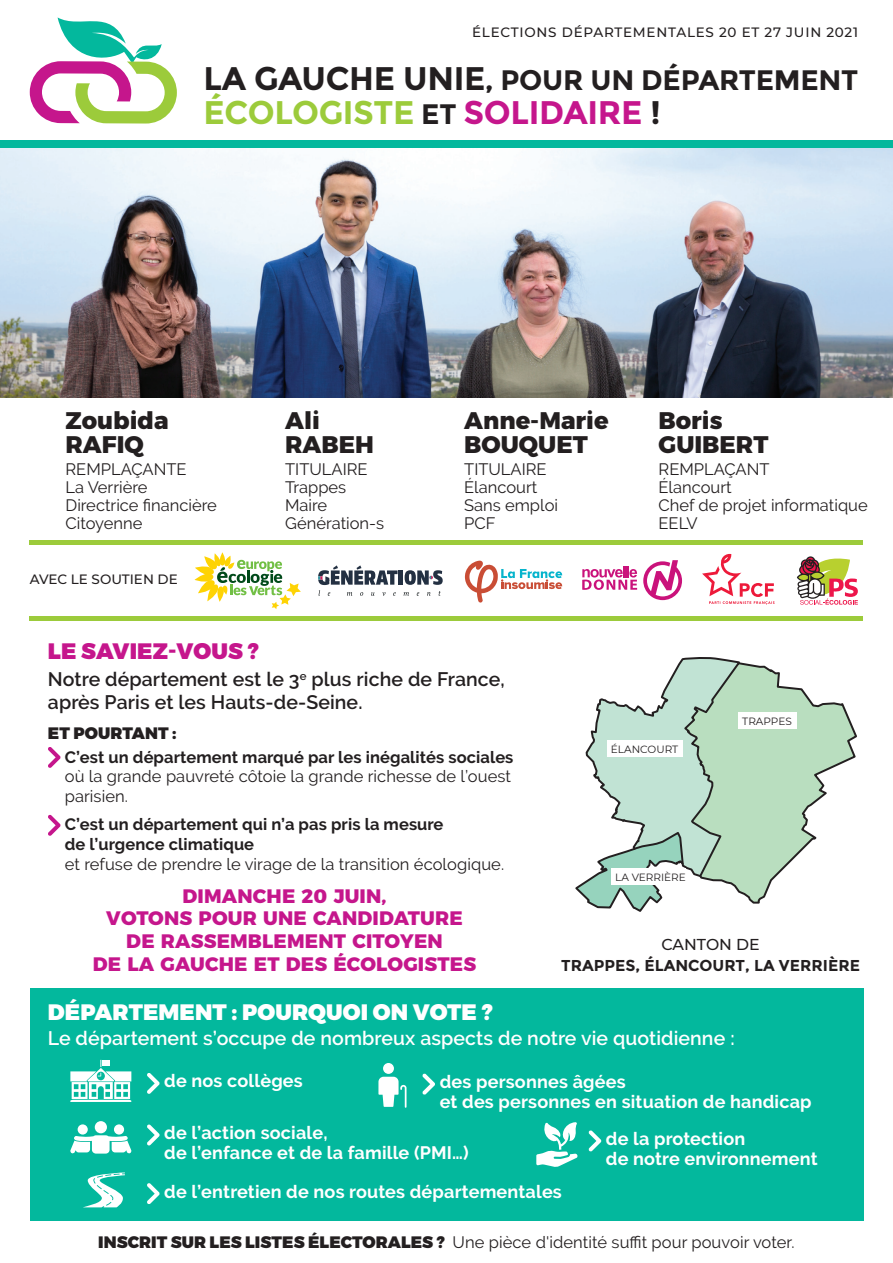
<style>
.page{position:relative;width:893px;height:1263px;background:#fff}
.page>*{position:absolute;margin:0;border:0;box-sizing:border-box;transform-origin:0 0}
.t1{font:700 32.7px "Montserrat";letter-spacing:-.01em;color:#9ccb3b}
.t2{font:700 28.2px "Montserrat";letter-spacing:-.01em;color:#231f20}
.t3{font:800 24px/24px "Montserrat";color:#231f20}
.t4{font:900 22.35px "Montserrat";letter-spacing:.005em;color:#fff}
.t5{font:900 22.35px "Montserrat";letter-spacing:.005em;color:#c5168c}
.t6{font:800 19.5px/22.5px "Montserrat";letter-spacing:.01em;color:#c5168c}
.t7{font:600 19.5px/22.5px "Raleway";letter-spacing:.005em;color:#231f20}
.t8{font:600 19.5px "Raleway";letter-spacing:.005em;color:#fff}
.t9{font:700 18px/19.5px "Raleway";letter-spacing:.01em;color:#fff}
.t10{font:16.5px/18px "Raleway";color:#231f20}
.t11{font:700 16.5px/19.8px "Raleway";letter-spacing:.005em;color:#231f20}
.t12{font:900 16.5px "Montserrat";letter-spacing:.005em;color:#231f20}
.t13{font:700 15.75px "Montserrat";color:#231f20}
.t14{font:500 15.75px "Montserrat";color:#231f20}
.t15{font:500 13.5px "Montserrat";letter-spacing:.055em;color:#231f20}
.t16{font:10.5px "Montserrat";color:#231f20}
.s1{font-size:32.7px}
.s2{font-size:28.2px;color:#231f20}
.s3{color:#c5168c}
.s4{color:#231f20}
.s5{font-family:"Montserrat";font-weight:900}
</style>
<div class="page">
<img style="left:0;top:148px;width:893px;height:250px">
<div style="left:30px;top:988px;width:833px;height:232px;background:#03b89d"></div>
<div style="left:0;top:141px;width:893px;height:7px;background:#03b89d"></div>
<svg style="left:48px;top:747px;width:13px;height:21px"></svg>
<svg style="left:48px;top:815px;width:13px;height:21px"></svg>
<svg style="left:404px;top:592px;width:5px;height:4px"></svg>
<svg style="left:427px;top:592px;width:4px;height:4px"></svg>
<hr style="left:399px;top:570px;width:4px;height:15px;background:#233042">
<svg style="left:405px;top:570px;width:38px;height:15px"></svg>
<svg style="left:318px;top:565px;width:80px;height:31px"></svg>
<svg style="left:797px;top:556px;width:61px;height:49px"></svg>
<svg style="left:582px;top:566px;width:55px;height:24px"></svg>
<svg style="left:643px;top:560px;width:39px;height:40px"></svg>
<svg style="left:465px;top:561px;width:97px;height:42px"></svg>
<hr style="left:30px;top:541px;width:833px;height:4px;background:#9ccb3b">
<svg style="left:575px;top:657px;width:282px;height:255px"></svg>
<div style="left:738px;top:712px;width:58px;height:17px;background:#fff"></div>
<div style="left:607px;top:740px;width:75px;height:17px;background:#fff"></div>
<div style="left:611px;top:869px;width:75px;height:16px;background:#fff"></div>
<svg style="left:195px;top:552px;width:106px;height:57px"></svg>
<svg style="left:702px;top:554px;width:72px;height:51px"></svg>
<hr style="left:30px;top:617px;width:833px;height:4px;background:#9ccb3b">
<svg style="left:147px;top:1073px;width:13px;height:21px"></svg>
<svg style="left:422px;top:1073px;width:13px;height:22px"></svg>
<svg style="left:147px;top:1124px;width:13px;height:22px"></svg>
<svg style="left:588px;top:1130px;width:13px;height:21px"></svg>
<svg style="left:147px;top:1183px;width:13px;height:21px"></svg>
<svg style="left:30px;top:17px;width:147px;height:107px"></svg>
<svg style="left:84px;top:1172px;width:41px;height:35px"></svg>
<svg style="left:70px;top:1060px;width:61px;height:42px"></svg>
<div style="left:95px;top:1121px;width:12px;height:12px;background:#fff;border-radius:50%"></div>
<div style="left:114px;top:1124px;width:10px;height:10px;background:#fff;border-radius:50%"></div>
<div style="left:78px;top:1124px;width:10px;height:10px;background:#fff;border-radius:50%"></div>
<svg style="left:70px;top:1135px;width:62px;height:19px"></svg>
<svg style="left:378px;top:1063px;width:28px;height:45px"></svg>
<svg style="left:536px;top:1122px;width:42px;height:45px"></svg>
<p class="t15" style="left:472px;top:22px;width:387px">ÉLECTIONS DÉPARTEMENTALES 20 ET 27 JUIN 2021</p>
<h2 class="t2" style="left:204px;top:63px;width:656px"><span class="s1">LA GAUCHE UNIE</span>, POUR UN DÉPARTEMENT</h2>
<h1 class="t1" style="left:204px;top:93px;width:459px">ÉCOLOGISTE <span class="s2">ET</span> <span class="s3">SOLIDAIRE</span> <span class="s4">!</span></h1>
<h3 class="t3" style="left:66px;top:406px;width:105px">ZOUBIDA<br>RAFIQ</h3>
<p class="t10" style="left:66px;top:460px;width:153px">REMPLAÇANTE<br>La Verrière<br>Directrice financière<br>Citoyenne</p>
<p class="t15" style="left:30px;top:569px;width:72px">AVEC LE SOUTIEN</p>
<p class="t15" style="left:158px;top:569px;width:11px">DE</p>
<h3 class="t3" style="left:285px;top:406px;width:36px">ALI<br>RABEH</h3>
<p class="t10" style="left:285px;top:460px;width:100px">Titulaire<br>Trappes<br>Maire<br>Génération-s</p>
<h3 class="t3" style="left:464px;top:406px;width:146px">ANNE-MARIE<br>BOU</h3>
<h3 class="t3" style="left:519px;top:430px;width:37px">QUET</h3>
<p class="t10" style="left:464px;top:460px;width:95px">Titulaire<br>Élancourt<br>Sans emploi<br>PCF</p>
<h3 class="t3" style="left:659px;top:406px;width:65px">BORIS<br>GUIBERT</h3>
<p class="t10" style="left:659px;top:460px;width:211px">REMPLAÇANT<br>Élancourt<br>Chef de projet informatique<br>EELV</p>
<h3 class="t5" style="left:48px;top:633px;width:212px">LE SAVIEZ-VOUS ?</h3>
<p class="t7" style="left:48px;top:668px;width:458px">Notre département est le 3<sup>e</sup> plus riche de France, après Paris et les Hauts-de-Seine.</p>
<p class="t12" style="left:48px;top:719px;width:130px">ET POURTANT :</p>
<p class="t11" style="left:65px;top:747px;width:450px">C’est un département marqué par les inégalités sociales</p>
<p class="t10" style="left:65px;top:767px;width:448px;line-height:19.8px">où la grande pauvreté côtoie la grande richesse de l’ouest parisien.</p>
<p class="t11" style="left:65px;top:815px;width:380px">C’est un département qui n’a pas pris la mesure de l’urgence climatique</p>
<p class="t10" style="left:65px;top:855px;width:441px">et refuse de prendre le virage de la transition écologique.</p>
<p class="t6" style="left:183px;top:883px;width:205px">DIMANCHE 20 JUIN,</p>
<p class="t6" style="left:106px;top:906px;width:358px">VOTONS POUR UNE CANDIDATURE</p>
<p class="t6" style="left:126px;top:928px;width:239px">DE RASSEMBLEMENT CITO</p>
<p class="t6" style="left:93px;top:928px;width:385px;text-indent:307px">YEN<br>DE LA GAUCHE ET DES ÉCOLOGISTES</p>
<h3 class="t4" style="left:48px;top:993px;width:446px">DÉPARTEMENT : POURQUOI ON VOTE ?</h3>
<p class="t16" style="left:611px;top:742px;width:69px">ÉLANCOURT</p>
<p class="t16" style="left:615px;top:870px;width:72px">LA VERRIÈRE</p>
<p class="t16" style="left:742px;top:714px;width:51px">TRAPPES</p>
<p class="t14" style="left:661px;top:933px;width:13px">CANTON</p>
<p class="t14" style="left:736px;top:933px;width:12px">DE</p>
<p class="t13" style="left:561px;top:955px;width:300px">TRAPPES, ÉLANCOURT, LA VERRIÈRE</p>
<p class="t8" style="left:48px;top:1026px;width:688px">Le département s’occupe de nombreux aspects de notre vie quotidienne :</p>
<p class="t9" style="left:164px;top:1071px;width:140px">de nos collèges</p>
<p class="t9" style="left:440px;top:1072px;width:373px">des personnes âgées<br>et des personnes en situation de handicap</p>
<p class="t9" style="left:164px;top:1123px;width:306px">de l’action sociale,<br>de l’enfance et de la famille (PMI…)</p>
<p class="t9" style="left:606px;top:1129px;width:213px">de la protection<br>de notre environnement</p>
<p class="t9" style="left:164px;top:1182px;width:399px">de l’entretien de nos routes départementales</p>
<p class="t10" style="left:98px;top:1233px;width:698px"><span class="s5">INSCRIT SUR LES LISTES ÉLECTORALES ?</span> Une pièce d'identité suffit pour pouvoir voter.</p>
</div>
